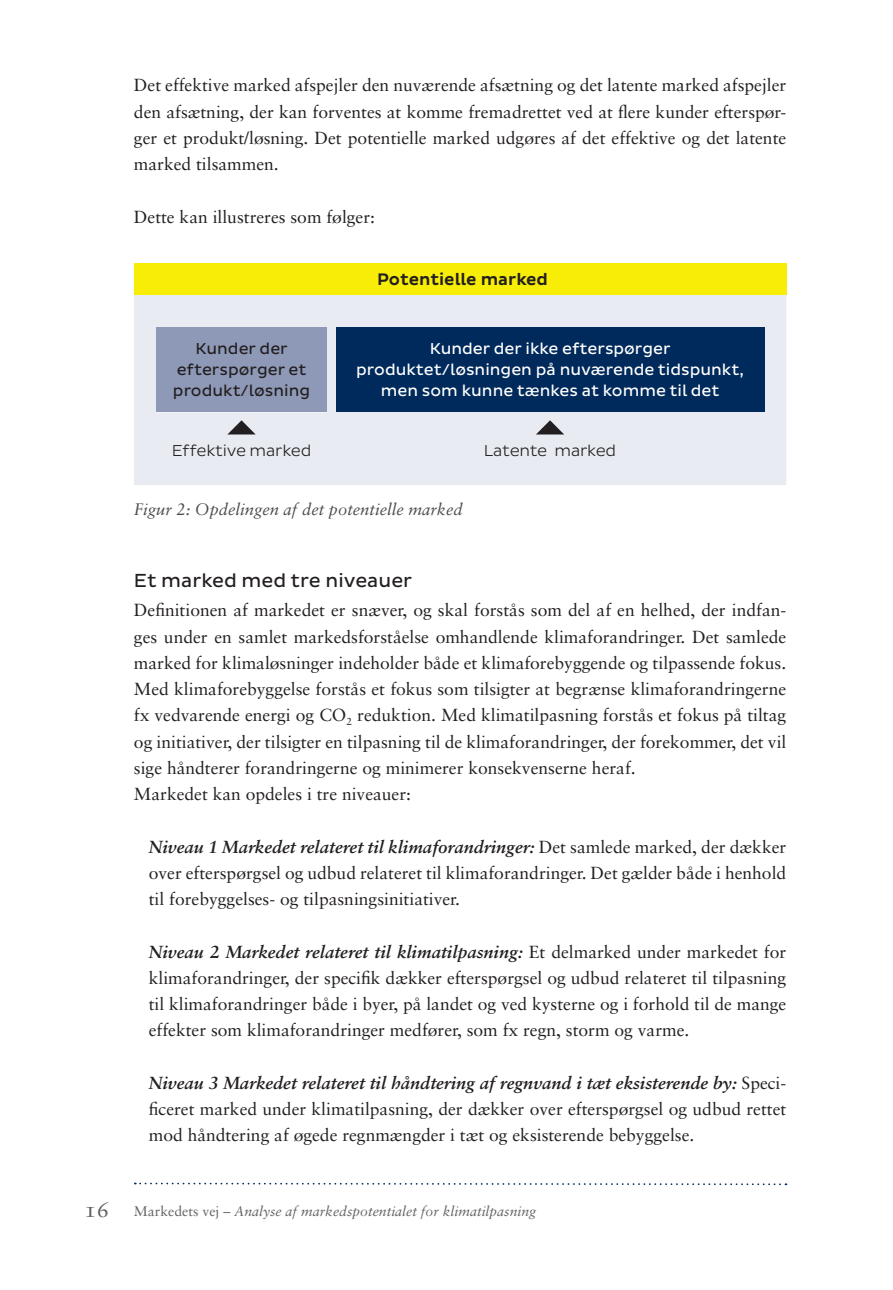
<style>
.page{position:relative;width:893px;height:1290px;background:#fff}
.page>*{position:absolute;margin:0;border:0;box-sizing:border-box;transform-origin:0 0}
.Heading_3{font:19.25px "Pluto Sans";color:#231f20}
.Normal_udenspace{font:17.5px/26.2px "Sabon";color:#231f20;text-align:justify}
.t1{font:500 16.97px "Pluto Sans";color:#231f20}
.Billedtekst{font:italic 16.62px "Sabon";color:#4b4c4d}
.t2{font:16.1px/20.8px "Pluto Sans";color:#fff;text-align:center}
.t3{font:16.1px/20.8px "Pluto Sans";color:#231f20;text-align:center}
.t4{font:300 16.1px "Pluto Sans";letter-spacing:-.015em;color:#231f20}
.t5{font:italic 14px "Sabon";color:#636366}
.s1{font-weight:700;font-style:italic}
.s2{font-family:"Sabon Roman SC";font-style:normal;font-size:22.75px}
.s3{font-style:normal}
</style>
<div class="page">
<svg style="left:135px;top:1182px;width:651px;height:4px"></svg>
<div style="left:134px;top:294px;width:652px;height:191px;background:#e8ebf2"></div>
<div style="left:134px;top:263px;width:652px;height:31px;background:#f7ed07"></div>
<div style="left:336px;top:327px;width:428px;height:85px;background:#002a5b"></div>
<svg style="left:536px;top:420px;width:28px;height:14px"></svg>
<div style="left:157px;top:327px;width:170px;height:85px;background:#8e99b7"></div>
<svg style="left:227px;top:420px;width:29px;height:14px"></svg>
<p class="Normal_udenspace" style="left:134px;top:72px;width:654px">Det effektive marked afspejler den nuværende afsætning og det latente marked afspejler den afsætning, der kan forventes at komme fremadrettet ved at flere kunder efterspør&shy;ger et produkt/løsning. Det potentielle marked udgøres af det effektive og det latente marked tilsammen.</p>
<p class="Normal_udenspace" style="left:134px;top:203px;width:243px">Dette kan illustreres som følger:</p>
<p class="t3" style="left:173px;top:339px;width:139px">Kunder der efterspørger et produkt/løsning</p>
<p class="t4" style="left:172px;top:442px;width:141px">Effektive marked</p>
<p class="t1" style="left:377px;top:269px;width:173px">Potentielle marked</p>
<p class="t2" style="left:356px;top:339px;width:389px">Kunder der ikke efterspørger produktet/løsningen på nuværende tidspunkt, men som kunne tænkes at komme til det</p>
<p class="t4" style="left:484px;top:442px;width:134px">Latente marked</p>
<p class="Billedtekst" style="left:134px;top:500px;width:330px">Figur 2: Opdelingen af det potentielle marked</p>
<p class="Heading_3" style="left:134px;top:569px;width:280px">Et marked med tre niveauer</p>
<p class="Normal_udenspace" style="left:134px;top:597px;width:654px">Definitionen af markedet er snæver, og skal forstås som del af en helhed, der indfan&shy;ges under en samlet markedsforståelse omhandlende klimaforandringer. Det samlede marked for klimaløsninger indeholder både et klimaforebyggende og tilpassende fokus.<br>Med klimaforebyggelse forstås et fokus som tilsigter at begrænse klimaforandringerne fx vedvarende energi og CO<sub>2</sub> reduktion. Med klimatilpasning forstås et fokus på tiltag og initiativer, der tilsigter en tilpasning til de klimaforandringer, der forekommer, det vil sige håndterer forandringerne og minimerer konsekvenserne heraf.</p>
<p class="Normal_udenspace" style="left:134px;top:781px;width:279px">Markedet kan opdeles i tre niveauer:</p>
<p class="Normal_udenspace" style="left:149px;top:833px;width:639px"><span class="s1">Niveau 1 Markedet relateret til klimaforandringer:</span> Det samlede marked, der dækker over efterspørgsel og udbud relateret til klimaforandringer. Det gælder både i henhold til forebyggelses- og tilpasningsinitiativer.</p>
<p class="Normal_udenspace" style="left:149px;top:938px;width:639px"><span class="s1">Niveau 2 Markedet relateret til klimatilpasning:</span> Et delmarked under markedet for klimaforandringer, der specifik dækker efterspørgsel og udbud relateret til tilpasning til klimaforandringer både i byer, på landet og ved kysterne og i forhold til de mange effekter som klimaforandringer medfører, som fx regn, storm og varme.</p>
<p class="Normal_udenspace" style="left:149px;top:1069px;width:639px"><span class="s1">Niveau 3 Markedet relateret til håndtering af regnvand i tæt eksisterende by:</span> Speci&shy;ficeret marked under klimatilpasning, der dækker over efterspørgsel og udbud rettet mod håndtering af øgede regnmængder i tæt og eksisterende bebyggelse.</p>
<p class="t5" style="left:84px;top:1203px;width:454px"><span class="s2">16</span> <span class="s3">Markedets vej</span> – Analyse af markedspotentialet for klimatilpasning</p>
</div>
